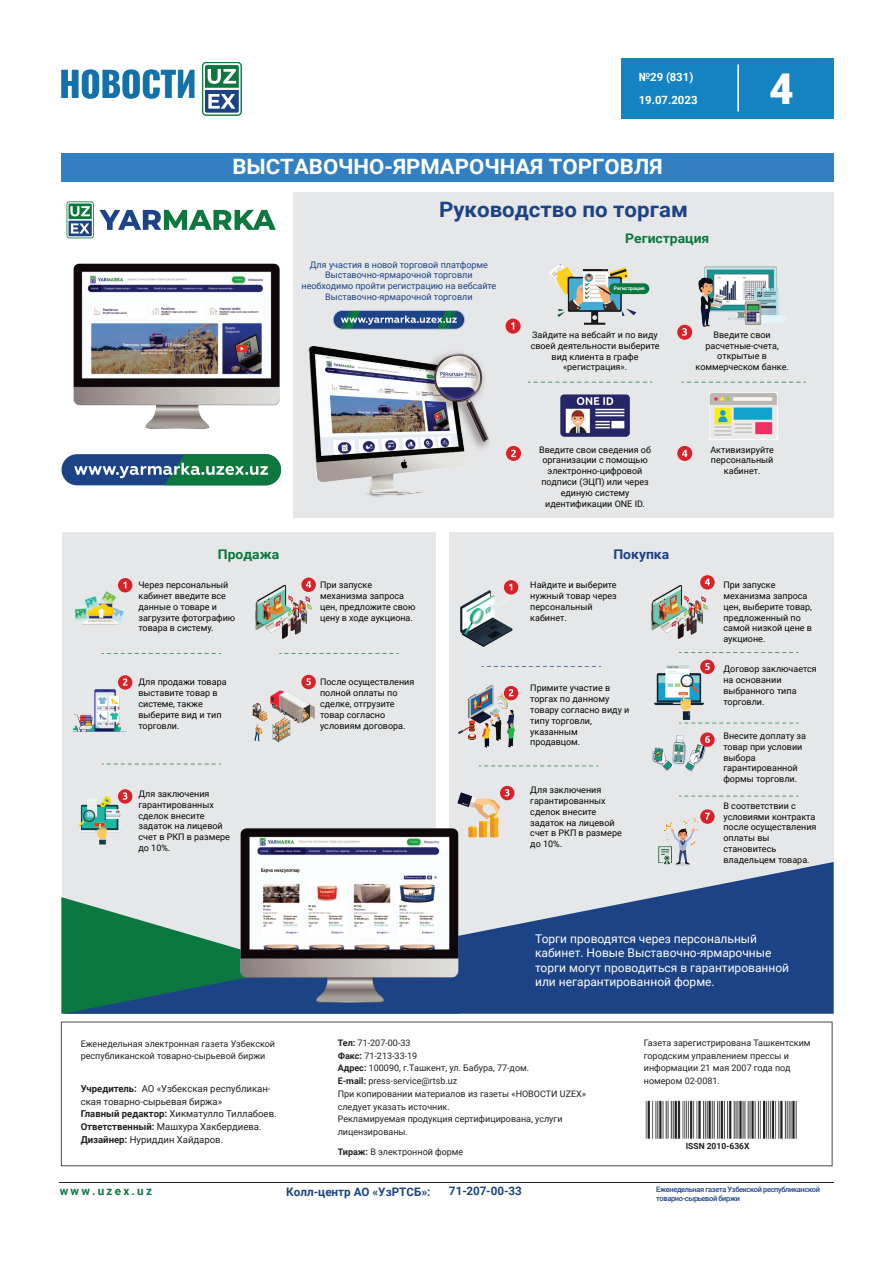
<style>
.page{position:relative;width:893px;height:1263px;background:#fff}
.page>*{position:absolute;margin:0;border:0;box-sizing:border-box;transform-origin:0 0}
.t1{font:900 42.45px "Roboto";color:#fff}
.t2{font:700 34.65px "Oswald";color:#1371a9}
.t3{font:700 21.3px "Roboto";color:#1c4385;scale:1.05 1}
.t4{font:700 21.15px "Roboto";color:#fff;scale:1.05 1}
.t5{font:700 13.35px "Roboto";color:#0b783f;scale:1.05 1}
.t6{font:700 13.35px "Roboto";color:#1c4385;scale:1.05 1}
.t7{font:12px/14.4px "Roboto";color:#fff}
.t8{font:700 11.7px "Roboto";color:#1a4484}
.t9{font:700 11.7px "Roboto";letter-spacing:.195em;color:#0e773d}
.t10{font:700 11.4px/23.4px "Roboto";color:#fff;text-align:center}
.t11{font:9.6px/12.8px "Roboto";color:#231f20}
.t12{font:9px/10.8px "Roboto";color:#040503}
.t13{font:9px/12.8px "Roboto";color:#231f20}
.t14{font:9px/10.8px "Roboto";color:#1c4385;text-align:center}
.t15{font:700 8.4px "Roboto";color:#231f20}
.t16{font:500 7.35px/8.9px "Roboto";letter-spacing:-.045em;color:#1c4384}
.t17{font:700 4.95px "Roboto";color:#fff;scale:1.05 1}
.s1{font-weight:700}
</style>
<div class="page">
<hr style="left:60px;top:1182px;width:774px;height:1px;background:#231f20">
<div style="left:621px;top:59px;width:213px;height:60px;background:#1582c1"></div>
<svg style="left:202px;top:62px;width:40px;height:54px"></svg>
<div style="left:203px;top:63px;width:37px;height:51px;background:#fff;border-radius:3px"></div>
<svg style="left:205px;top:65px;width:34px;height:48px"></svg>
<hr style="left:737px;top:65px;width:2px;height:46px;background:#fff">
<div style="left:449px;top:532px;width:385px;height:482px;background:#e6e7e9"></div>
<div style="left:62px;top:532px;width:374px;height:482px;background:#e6e7e9"></div>
<div style="left:293px;top:192px;width:541px;height:326px;background:#e6e7e9"></div>
<div style="left:62px;top:154px;width:772px;height:28px;background:#3280c2"></div>
<div style="left:61px;top:1022px;width:771px;height:144px;border:1px solid #474849"></div>
<img style="left:645px;top:1100px;width:152px;height:38px">
<svg style="left:67px;top:201px;width:209px;height:37px"></svg>
<svg style="left:482px;top:666px;width:119px;height:1px"></svg>
<div style="left:504px;top:580px;width:14px;height:14px;background:#d82228;border-radius:50%"></div>
<svg style="left:509px;top:583px;width:3px;height:7px"></svg>
<div style="left:504px;top:686px;width:14px;height:14px;background:#d82228;border-radius:50%"></div>
<img style="left:658px;top:817px;width:41px;height:45px">
<img style="left:653px;top:736px;width:52px;height:36px">
<img style="left:655px;top:665px;width:48px;height:55px">
<img style="left:651px;top:584px;width:56px;height:54px">
<img style="left:458px;top:793px;width:42px;height:44px">
<img style="left:460px;top:590px;width:52px;height:56px">
<img style="left:458px;top:685px;width:56px;height:63px">
<div style="left:500px;top:786px;width:14px;height:14px;background:#d82228;border-radius:50%"></div>
<svg style="left:505px;top:789px;width:4px;height:7px"></svg>
<svg style="left:700px;top:575px;width:15px;height:15px"></svg>
<svg style="left:705px;top:578px;width:5px;height:7px"></svg>
<div style="left:700px;top:660px;width:15px;height:14px;background:#d82228;border-radius:50%"></div>
<svg style="left:705px;top:663px;width:5px;height:7px"></svg>
<div style="left:700px;top:732px;width:15px;height:15px;background:#d82228;border-radius:50%"></div>
<svg style="left:705px;top:736px;width:5px;height:7px"></svg>
<svg style="left:700px;top:809px;width:15px;height:15px"></svg>
<svg style="left:705px;top:813px;width:5px;height:7px"></svg>
<svg style="left:479px;top:766px;width:119px;height:1px"></svg>
<svg style="left:679px;top:652px;width:119px;height:1px"></svg>
<svg style="left:679px;top:723px;width:119px;height:1px"></svg>
<svg style="left:679px;top:796px;width:119px;height:1px"></svg>
<div style="left:62px;top:454px;width:219px;height:31px;background:#1c4385;border-radius:16px"></div>
<svg style="left:74px;top:454px;width:207px;height:31px"></svg>
<img style="left:73px;top:263px;width:206px;height:165px">
<svg style="left:63px;top:862px;width:771px;height:152px;fill:#1c4385"></svg>
<img style="left:240px;top:828px;width:218px;height:174px">
<div style="left:301px;top:578px;width:15px;height:14px;background:#d82228;border-radius:50%"></div>
<svg style="left:306px;top:581px;width:5px;height:4px"></svg>
<div style="left:301px;top:675px;width:15px;height:14px;background:#d82228;border-radius:50%"></div>
<svg style="left:306px;top:678px;width:5px;height:7px"></svg>
<svg style="left:279px;top:653px;width:120px;height:1px"></svg>
<img style="left:256px;top:585px;width:56px;height:54px">
<img style="left:253px;top:691px;width:62px;height:51px">
<div style="left:118px;top:578px;width:14px;height:14px;background:#d82228;border-radius:50%"></div>
<svg style="left:123px;top:581px;width:3px;height:7px"></svg>
<div style="left:118px;top:675px;width:14px;height:15px;background:#d82228;border-radius:50%"></div>
<svg style="left:123px;top:678px;width:5px;height:8px"></svg>
<div style="left:118px;top:789px;width:14px;height:15px;background:#d82228;border-radius:50%"></div>
<svg style="left:123px;top:792px;width:4px;height:8px"></svg>
<svg style="left:101px;top:653px;width:120px;height:1px"></svg>
<svg style="left:101px;top:764px;width:120px;height:1px"></svg>
<img style="left:78px;top:796px;width:43px;height:49px">
<img style="left:72px;top:690px;width:55px;height:42px">
<img style="left:74px;top:590px;width:51px;height:35px">
<svg style="left:333px;top:310px;width:132px;height:19px;background:#466e93"></svg>
<svg style="left:506px;top:319px;width:15px;height:15px"></svg>
<svg style="left:511px;top:322px;width:3px;height:7px"></svg>
<img style="left:308px;top:346px;width:181px;height:151px">
<img style="left:549px;top:264px;width:92px;height:61px">
<svg style="left:506px;top:446px;width:15px;height:15px"></svg>
<svg style="left:511px;top:450px;width:5px;height:7px"></svg>
<div style="left:677px;top:325px;width:15px;height:15px;background:#d82228;border-radius:50%"></div>
<svg style="left:682px;top:328px;width:5px;height:8px"></svg>
<div style="left:677px;top:446px;width:15px;height:15px;background:#d82228;border-radius:50%"></div>
<svg style="left:682px;top:450px;width:5px;height:7px"></svg>
<img style="left:710px;top:392px;width:68px;height:47px">
<svg style="left:528px;top:382px;width:124px;height:1px"></svg>
<svg style="left:681px;top:382px;width:125px;height:1px"></svg>
<img style="left:561px;top:395px;width:68px;height:42px">
<img style="left:698px;top:267px;width:88px;height:59px">
<div style="left:609px;top:283px;width:40px;height:11px;background:#0b783f;border-radius:5px"></div>
<h2 class="t2" style="left:59px;top:53px;width:139px">НОВОСТИ</h2>
<p class="t10" style="left:639px;top:64px;width:56px">№29 (831)</p>
<p class="t10" style="left:639px;top:64px;width:60px">36 787<br>19.07.2023</p>
<h1 class="t1" style="left:769px;top:59px;width:26px">4</h1>
<p class="t10" style="left:645px;top:88px;width:24px">4 9</p>
<p class="t10" style="left:691px;top:88px;width:8px">2</p>
<h3 class="t4" style="left:232px;top:152px;width:411px">ВЫСТАВОЧНО-ЯРМАРОЧНАЯ ТОРГОВЛЯ</h3>
<h3 class="t3" style="left:439px;top:194px;width:238px">Руководство по торгам</h3>
<h3 class="t5" style="left:625px;top:229px;width:82px">Регистрация</h3>
<p class="t14" style="left:301px;top:259px;width:196px">Для участия в новой торговой платформе Выставочно-ярмарочной торговли необходимо пройти регистрацию на вебсайте Выставочно-ярмарочной торговли</p>
<p class="t17" style="left:614px;top:285px;width:31px">Регистрация</p>
<p class="t12" style="left:531px;top:329px;width:130px;text-align:center">Зайдите на вебсайт и по виду своей деятельности выберите вид клиента в графе «регистрация».</p>
<p class="t12" style="left:696px;top:329px;width:95px;text-align:center">Введите свои расчетные-счета, открытые в коммерческом банке.</p>
<p class="t12" style="left:539px;top:444px;width:114px;text-align:center">Введите свои сведения об организации с помощью электронно-цифровой подписи (ЭЦП) или через единую систему идентификации ONE ID.</p>
<p class="t12" style="left:710px;top:444px;width:65px;text-align:center">Активизируйте персональный кабинет.</p>
<h3 class="t5" style="left:218px;top:545px;width:60px">Продажа</h3>
<h3 class="t6" style="left:613px;top:545px;width:55px">Покупка</h3>
<p class="t12" style="left:138px;top:579px;width:98px">Через персональный кабинет введите все данные о товаре и загрузите фотографию товара в систему.</p>
<p class="t12" style="left:530px;top:579px;width:88px">Найдите и выберите нужный товар через персональный кабинет.</p>
<p class="t12" style="left:320px;top:579px;width:97px">При запуске механизма запроса цен, предложите свою цену в ходе аукциона.</p>
<p class="t12" style="left:138px;top:676px;width:90px">Для продажи товара выставите товар в системе, также выберите вид и тип торговли.</p>
<p class="t12" style="left:138px;top:788px;width:93px">Для заключения гарантированных сделок внесите задаток на лицевой счет в РКП в размере до 10%.</p>
<p class="t12" style="left:320px;top:676px;width:96px">После осуществления полной оплаты по сделке, отгрузите товар согласно условиям договора.</p>
<p class="t12" style="left:530px;top:682px;width:101px">Примите участие в торгах по данному товару согласно виду и типу торговли, указанным продавцом.</p>
<p class="t12" style="left:530px;top:784px;width:93px">Для заключения гарантированных сделок внесите задаток на лицевой счет в РКП в размере до 10%.</p>
<p class="t12" style="left:723px;top:579px;width:90px">При запуске механизма запроса цен, выберите товар, предложенный по самой низкой цене в аукционе.</p>
<p class="t12" style="left:723px;top:663px;width:95px">Договор заключается на основании выбранного типа торговли.</p>
<p class="t12" style="left:723px;top:730px;width:84px">Внесите доплату за товар при условии выбора гарантированной формы торговли.</p>
<p class="t12" style="left:723px;top:800px;width:95px">В соответствии с условиями контракта после осуществления оплаты вы становитесь владельцем товара.</p>
<h3 class="t7" style="left:535px;top:931px;width:256px">Торги проводятся через персональный кабинет. Новые Выставочно-ярмарочные торги могут проводиться в гарантированной или негарантированной форме.</h3>
<p class="t13" style="left:81px;top:1037px;width:196px">Еженедельная электронная газета Узбекской республиканской товарно-сырьевой биржи</p>
<p class="t13" style="left:338px;top:1036px;width:250px"><span class="s1">Тел:</span> 71-207-00-33<br><span class="s1">Факс:</span> 71-213-33-19<br><span class="s1">Адрес:</span> 100090, г.Ташкент, ул. Бабура, 77-дом.<br><span class="s1">E-mail:</span> press-service@rtsb.uz<br>При копировании материалов из газеты «НОВОСТИ UZEX» следует указать источник.<br>Рекламируемая продукция сертифицирована, услуги лицензированы.</p>
<p class="t13" style="left:644px;top:1036px;width:168px">Газета зарегистрирована Ташкентским городским управлением прессы и информации 21 мая 2007 года под номером 02-0081.</p>
<p class="t15" style="left:686px;top:1140px;width:65px">ISSN 2010-636X</p>
<p class="t11" style="left:81px;top:1082px;width:197px"><span class="s1">Учредитель:</span> АО «Узбекская республикан&shy;ская товарно-сырьевая биржа»<br><span class="s1">Главный редактор:</span> Хикматулло Тиллабоев.<br><span class="s1">Ответственный:</span> Машхура Хакбердиева.<br><span class="s1">Дизайнер:</span> Нуриддин Хайдаров.</p>
<p class="t13" style="left:338px;top:1145px;width:127px"><span class="s1">Тираж:</span> В электронной форме</p>
<p class="t9" style="left:60px;top:1183px;width:94px">www.uzex.uz</p>
<p class="t8" style="left:286px;top:1183px;width:146px">Колл-центр АО «УзРТСБ»:</p>
<p class="t8" style="left:449px;top:1183px;width:74px">71-207-00-33</p>
<p class="t16" style="left:656px;top:1184px;width:165px">Еженедельная газета Узбекской республиканской товарно-сырьевой биржи</p>
</div>
